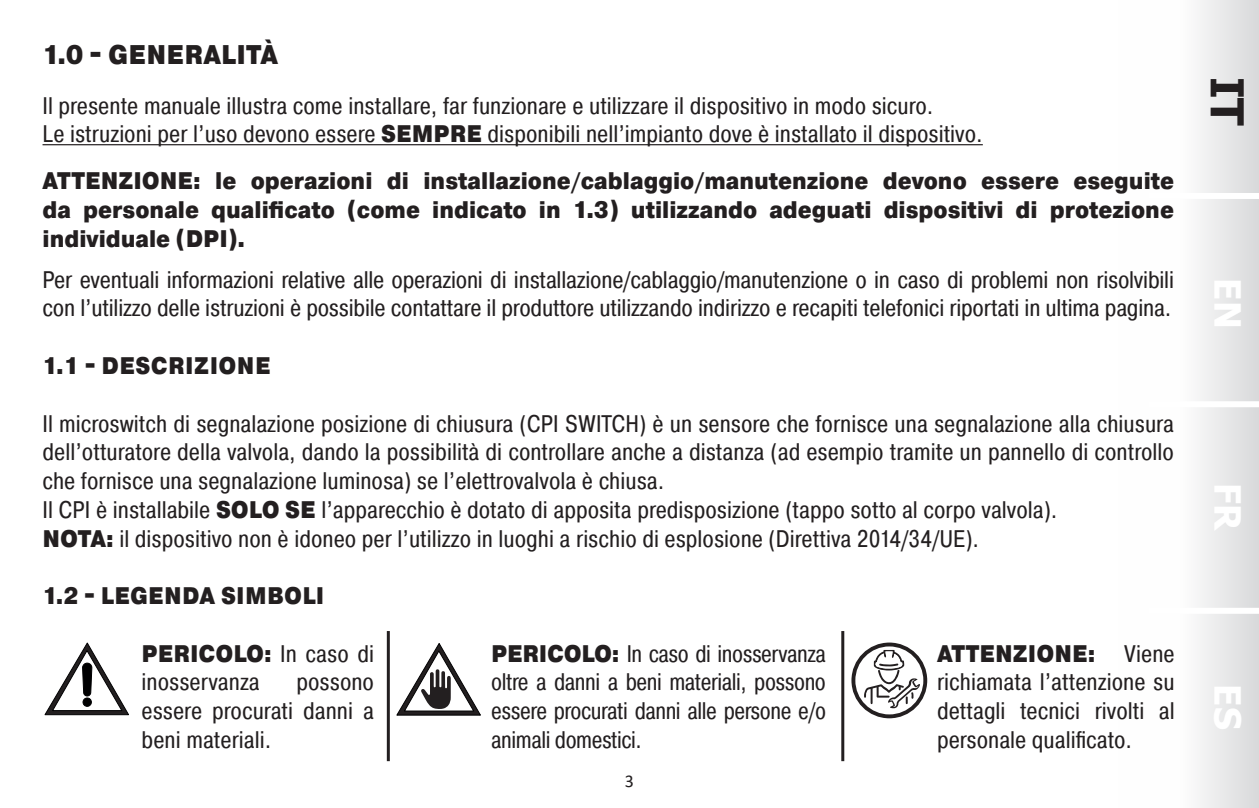
<style>
.page{position:relative;width:1259px;height:808px;background:#fff}
.page>*{position:absolute;margin:0;border:0;box-sizing:border-box;transform-origin:0 0}
.t1{font:700 45px "Tahoma";color:#231f20}
.t2{font:700 36px "Tahoma";color:#fff}
.t3{font:900 27px "Pragmatica Cond";letter-spacing:.01em;color:#231f20}
.t4{font:24px/28.8px "Pragmatica Cond";color:#231f20;text-align:justify}
.t5{font:900 24px/28.8px "Pragmatica Cond";color:#231f20;text-align:justify}
.t6{font:24px/28.8px "Pragmatica Cond";color:#231f20;text-align:justify;scale:.96 1}
.t7{font:900 24px "Pragmatica Cond";letter-spacing:.02em;color:#231f20}
.t8{font:18px "Calibri";color:#231f20}
.s1{font-weight:900}
</style>
<div class="page">
<div style="left:1118px;top:0;width:141px;height:808px;background:linear-gradient(to right,#fff,#dfe0e1)"></div>
<div style="left:1148px;top:193px;width:111px;height:6px;background:#fff"></div>
<div style="left:1148px;top:401px;width:111px;height:6px;background:#fff"></div>
<div style="left:1148px;top:608px;width:111px;height:6px;background:#fff"></div>
<hr style="left:43px;top:144px;width:940px;height:1px;background:#231f20">
<svg style="left:45px;top:643px;width:84px;height:72px"></svg>
<svg style="left:397px;top:643px;width:83px;height:72px"></svg>
<svg style="left:851px;top:642px;width:76px;height:76px"></svg>
<div style="left:855px;top:646px;width:68px;height:68px;background:#fff;border-radius:50%"></div>
<svg style="left:864px;top:650px;width:56px;height:58px"></svg>
<hr style="left:387px;top:631px;width:3px;height:130px;background:#231f20">
<hr style="left:841px;top:631px;width:3px;height:130px;background:#231f20">
<p class="t3" style="left:43px;top:37px;width:237px">1.0 - GENERALITÀ</p>
<p class="t4" style="left:43px;top:91px;width:892px">Il presente manuale illustra come installare, far funzionare e utilizzare il dispositivo in modo sicuro.</p>
<p class="t4" style="left:43px;top:120px;width:941px">Le istruzioni per l’uso devono essere <span class="s1">SEMPRE</span> disponibili nell’impianto dove è installato il dispositivo.</p>
<p class="t5" style="left:43px;top:167px;width:1133px">ATTENZIONE: le operazioni di installazione/cablaggio/manutenzione devono essere eseguite da personale qualificato (come indicato in 1.3) utilizzando adeguati dispositivi di protezione individuale (DPI).</p>
<p class="t4" style="left:43px;top:265px;width:1133px">Per eventuali informazioni relative alle operazioni di installazione/cablaggio/manutenzione o in caso di problemi non risolvibili con l’utilizzo delle istruzioni è possibile contattare il produttore utilizzando indirizzo e recapiti telefonici riportati in ultima pagina.</p>
<p class="t7" style="left:43px;top:350px;width:230px">1.1 - DESCRIZIONE</p>
<p class="t4" style="left:43px;top:409px;width:1133px">Il microswitch di segnalazione posizione di chiusura (CPI SWITCH) è un sensore che fornisce una segnalazione alla chiusura dell’otturatore della valvola, dando la possibilità di controllare anche a distanza (ad esempio tramite un pannello di controllo che fornisce una segnalazione luminosa) se l’elettrovalvola è chiusa.</p>
<p class="t4" style="left:43px;top:495px;width:1016px">Il CPI è installabile <span class="s1">SOLO SE</span> l’apparecchio è dotato di apposita predisposizione (tappo sotto al corpo valvola).</p>
<p class="t4" style="left:43px;top:524px;width:938px"><span class="s1">NOTA:</span> il dispositivo non è idoneo per l’utilizzo in luoghi a rischio di esplosione (Direttiva 2014/34/UE).</p>
<p class="t5" style="left:43px;top:582px;width:283px">1.2 - LEGENDA SIMBOLI</p>
<p class="t4" style="left:937px;top:639px;width:239px"><span class="s1">ATTENZIONE:</span> Viene richiamata l’attenzione su dettagli tecnici rivolti al personale qualificato.</p>
<p class="t4" style="left:142px;top:639px;width:234px"><span class="s1">PERICOLO:</span> In caso di inosservanza</p>
<p class="t6" style="left:491px;top:639px;width:350px"><span class="s1">PERICOLO:</span> In caso di inosservanza oltre a danni a beni materiali, possono essere procurati danni alle persone e/o animali domestici.</p>
<p class="t4" style="left:142px;top:668px;width:234px;text-indent:155px">possono essere procurati danni a beni materiali.</p>
<p class="t8" style="left:625px;top:768px;width:11px">3</p>
<h1 class="t1" style="left:1258px;top:76px;width:51px;rotate:90deg">IT</h1>
<h2 class="t2" style="left:1252px;top:278px;width:51px;rotate:90deg">EN</h2>
<h2 class="t2" style="left:1252px;top:483px;width:49px;rotate:90deg">FR</h2>
<h2 class="t2" style="left:1252px;top:684px;width:46px;rotate:90deg">ES</h2>
</div>
